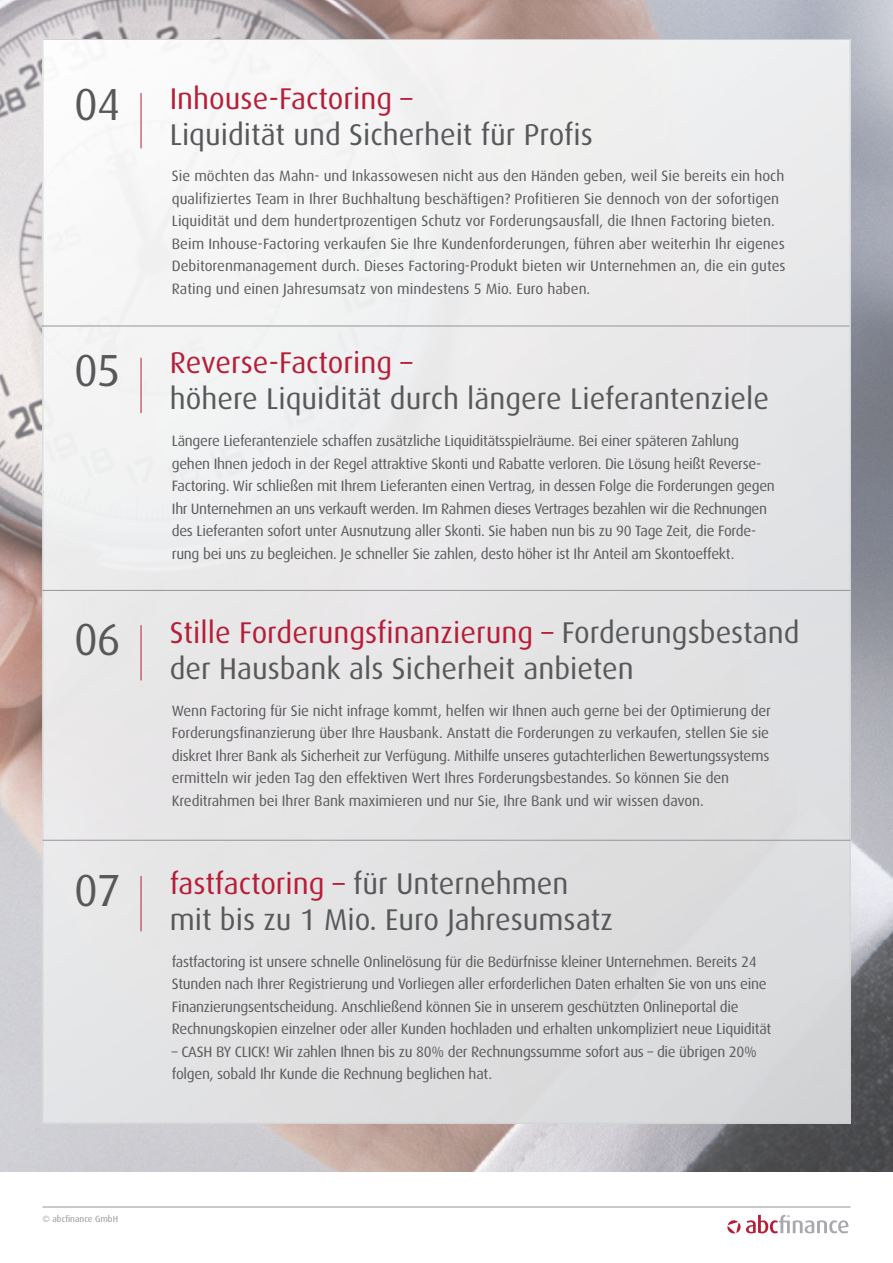
<style>
.page{position:relative;width:893px;height:1263px;background:#fff}
.page>*{position:absolute;margin:0;border:0;box-sizing:border-box;transform-origin:0 0}
.t1{font:45px "Dax";letter-spacing:-.03em;color:#57585a}
.t2{font:30px/36px "Dax";color:#57585a}
.t3{font:30px "Dax";color:#b61d38}
.t4{font:15px/22.5px "Dax";letter-spacing:-.02em;color:#5a5a5d}
.t5{font:15px/22.5px "Dax";color:#5a5a5d}
.t6{font:9px "Dax";color:#939598}
.s1{color:#b61d38}
</style>
<div class="page">
<img style="left:0;top:0;width:893px;height:1171px">
<div style="left:43px;top:39px;width:807px;height:1084px;background:linear-gradient(to right,#efefef,#e0e0e2)"></div>
<svg style="left:727px;top:1214px;width:122px;height:20px"></svg>
<hr style="left:43px;top:1206px;width:807px;height:1px;background:#939598">
<hr style="left:41px;top:326px;width:808px;height:1px;background:#939598">
<hr style="left:141px;top:358px;width:1px;height:55px;background:#b61d38">
<hr style="left:43px;top:590px;width:807px;height:1px;background:#939598">
<hr style="left:141px;top:625px;width:1px;height:55px;background:#b61d38">
<hr style="left:43px;top:840px;width:807px;height:1px;background:#939598">
<hr style="left:141px;top:876px;width:1px;height:55px;background:#b61d38">
<hr style="left:141px;top:93px;width:1px;height:55px;background:#b61d38">
<h1 class="t1" style="left:74px;top:80px;width:48px">04</h1>
<h2 class="t3" style="left:170px;top:82px;width:244px">Inhouse-Factoring –</h2>
<h2 class="t2" style="left:170px;top:116px;width:425px">Liquidität und Sicherheit für Profis</h2>
<p class="t5" style="left:172px;top:165px;width:615px">Sie möchten das Mahn- und Inkassowesen nicht aus den Händen geben, weil Sie bereits ein hoch qualifiziertes Team in Ihrer Buchhaltung beschäftigen? Profitieren Sie dennoch von der sofortigen Liquidität und dem hundertprozentigen Schutz vor Forderungsausfall, die Ihnen Factoring bieten.<br>Beim Inhouse-Factoring verkaufen Sie Ihre Kundenforderungen, führen aber weiterhin Ihr eigenes Debitorenmanagement durch. Dieses Factoring-Produkt bieten wir Unternehmen an, die ein gutes Rating und einen Jahresumsatz von mindestens 5 Mio. Euro haben.</p>
<h1 class="t1" style="left:74px;top:345px;width:48px">05</h1>
<h2 class="t3" style="left:170px;top:346px;width:244px">Reverse-Factoring –</h2>
<h2 class="t2" style="left:170px;top:381px;width:601px">höhere Liquidität durch längere Lieferantenziele</h2>
<p class="t4" style="left:172px;top:430px;width:605px">Längere Lieferantenziele schaffen zusätzliche Liquiditätsspielräume. Bei einer späteren Zahlung gehen Ihnen jedoch in der Regel attraktive Skonti und Rabatte verloren. Die Lösung heißt Reverse-Factoring. Wir schließen mit Ihrem Lieferanten einen Vertrag, in dessen Folge die Forderungen gegen Ihr Unternehmen an uns verkauft werden. Im Rahmen dieses Vertrages bezahlen wir die Rechnungen des Lieferanten sofort unter Ausnutzung aller Skonti. Sie haben nun bis zu 90 Tage Zeit, die Forde&shy;rung bei uns zu begleichen. Je schneller Sie zahlen, desto höher ist Ihr Anteil am Skontoeffekt.</p>
<h1 class="t1" style="left:74px;top:614px;width:48px">06</h1>
<h2 class="t2" style="left:170px;top:615px;width:631px"><span class="s1">Stille Forderungsfinanzierung –</span> Forderungsbestand der Hausbank als Sicherheit anbieten</h2>
<p class="t4" style="left:172px;top:699px;width:601px">Wenn Factoring für Sie nicht infrage kommt, helfen wir Ihnen auch gerne bei der Optimierung der Forderungsfinanzierung über Ihre Hausbank. Anstatt die Forderungen zu verkaufen, stellen Sie sie diskret Ihrer Bank als Sicherheit zur Verfügung. Mithilfe unseres gutachterlichen Bewertungssystems ermitteln wir jeden Tag den effektiven Wert Ihres Forderungsbestandes. So können Sie den Kreditrahmen bei Ihrer Bank maximieren und nur Sie, Ihre Bank und wir wissen davon.</p>
<h1 class="t1" style="left:74px;top:865px;width:48px">07</h1>
<h2 class="t2" style="left:170px;top:866px;width:445px"><span class="s1">fastfactoring –</span> für Unternehmen mit bis zu 1 Mio. Euro Jahresumsatz</h2>
<p class="t4" style="left:172px;top:950px;width:601px">fastfactoring ist unsere schnelle Onlinelösung für die Bedürfnisse kleiner Unternehmen. Bereits 24<br>Stunden nach Ihrer Registrierung und Vorliegen aller erforderlichen Daten erhalten Sie von uns eine Finanzierungsentscheidung. Anschließend können Sie in unserem geschützten Onlineportal die Rechnungskopien einzelner oder aller Kunden hochladen und erhalten unkompliziert neue Liquidität</p>
<p class="t4" style="left:172px;top:1040px;width:587px">– CASH BY CLICK! Wir zahlen Ihnen bis zu 80% der Rechnungssumme sofort aus – die übrigen 20% folgen, sobald Ihr Kunde die Rechnung beglichen hat.</p>
<p class="t6" style="left:43px;top:1214px;width:77px">© abcfinance GmbH</p>
</div>
